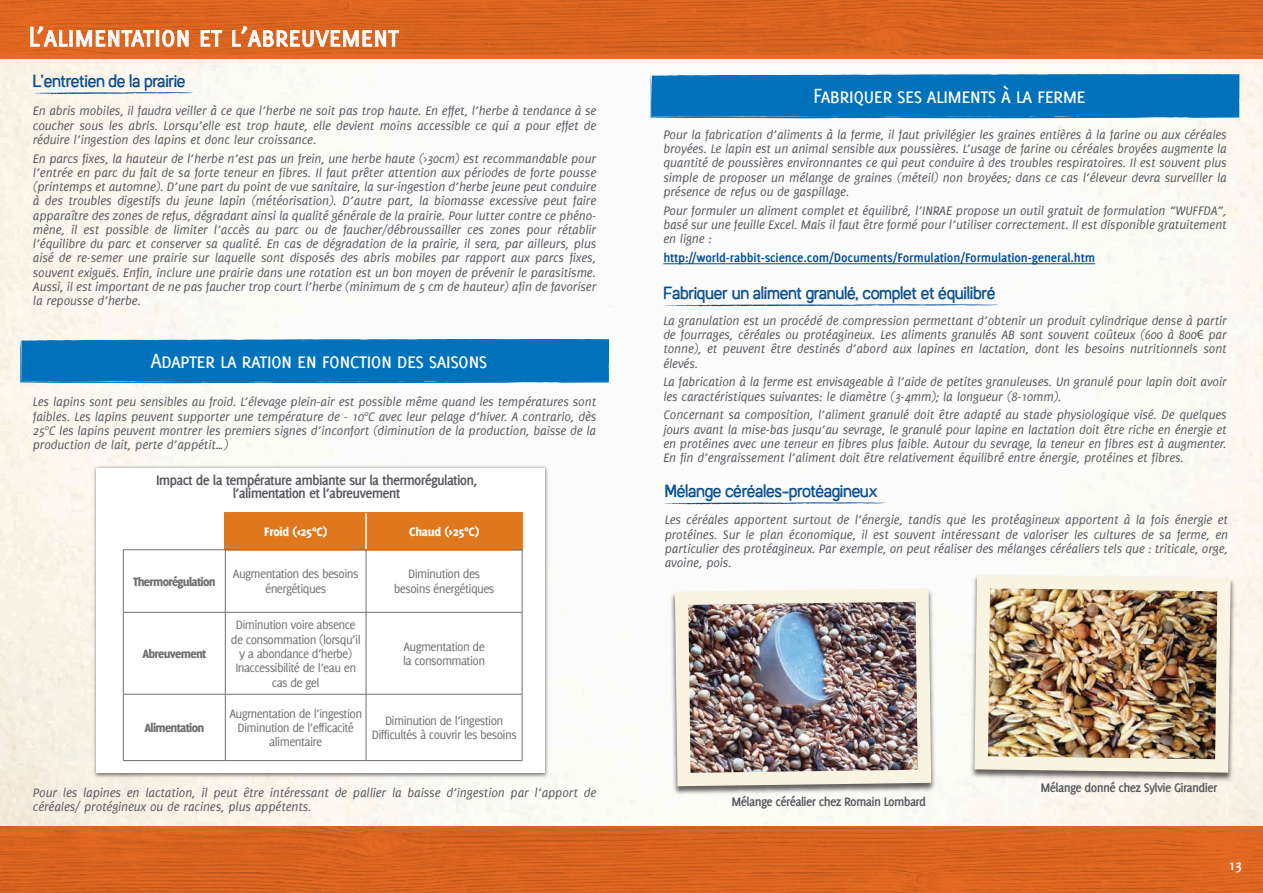
<style>
.page{position:relative;width:1263px;height:893px;background:#fff}
.page>*{position:absolute;margin:0;border:0;box-sizing:border-box;transform-origin:0 0}
.t1{font:30.3px "Delicious Small Caps";letter-spacing:-.025em;color:#fff}
.t2{font:22.5px "Delicious Small Caps";letter-spacing:-.06em;color:#fff}
.t3{font:16.5px "Austral Sans Stamp";letter-spacing:-.02em;color:#004a90}
.t4{font:700 15px/13.5px "Delicious";letter-spacing:-.05em;color:#57595f;text-align:center}
.t5{font:700 15px "Delicious";color:#fff}
.t6{font:italic 13.5px/14.2px "Delicious";letter-spacing:-.01em;color:#57595f;text-align:justify}
.t7{font:700 13.5px "Delicious";letter-spacing:-.01em;color:#004a90}
.t8{font:700 13.5px "Delicious";letter-spacing:-.05em;color:#57595f}
.t9{font:13.2px/14.4px "Delicious";letter-spacing:-.05em;color:#6d6f71;text-align:center}
.t10{font:800 13.2px "Delicious";letter-spacing:-.05em;color:#6d6f71}
.t11{font:800 13.2px "Delicious";letter-spacing:-.02em;color:#fff}
.s1{font-family:"Myriad Pro";font-style:normal}
</style>
<div class="page">
<div style="left:0;top:0;width:1263px;height:59px;background:#e76b22"></div>
<img style="left:0;top:0;width:1263px;height:54px">
<img style="left:0;top:826px;width:1263px;height:67px">
<svg style="left:30px;top:26px;width:38px;height:21px"></svg>
<div style="left:69px;top:30px;width:4px;height:17px;border:1px solid #fff"></div>
<svg style="left:76px;top:30px;width:78px;height:17px"></svg>
<div style="left:156px;top:30px;width:3px;height:17px;border:1px solid #fff"></div>
<svg style="left:162px;top:29px;width:27px;height:19px"></svg>
<svg style="left:200px;top:30px;width:22px;height:17px"></svg>
<svg style="left:232px;top:26px;width:167px;height:22px"></svg>
<img style="left:92px;top:464px;width:458px;height:315px">
<div style="left:97px;top:468px;width:448px;height:304px;background:#fff"></div>
<svg style="left:33px;top:92px;width:160px;height:3px"></svg>
<div style="left:20px;top:339px;width:589px;height:44px;background:#0072bc"></div>
<hr style="left:663px;top:263px;width:432px;height:1px;background:#004a90">
<img style="left:1043px;top:573px;width:194px;height:210px">
<img style="left:1043px;top:575px;width:188px;height:198px">
<svg style="left:660px;top:304px;width:338px;height:3px"></svg>
<div style="left:224px;top:512px;width:299px;height:39px;background:#df771c"></div>
<hr style="left:365px;top:513px;width:2px;height:36px;background:#fff">
<hr style="left:123px;top:549px;width:102px;height:1px;background:#6d6f71">
<hr style="left:123px;top:550px;width:1px;height:62px;background:#6d6f71">
<hr style="left:225px;top:549px;width:141px;height:1px;background:#6d6f71">
<hr style="left:225px;top:550px;width:1px;height:62px;background:#6d6f71">
<hr style="left:366px;top:549px;width:156px;height:1px;background:#6d6f71">
<hr style="left:366px;top:550px;width:1px;height:62px;background:#6d6f71">
<hr style="left:522px;top:550px;width:1px;height:62px;background:#6d6f71">
<hr style="left:123px;top:612px;width:102px;height:1px;background:#6d6f71">
<hr style="left:123px;top:613px;width:1px;height:81px;background:#6d6f71">
<hr style="left:225px;top:612px;width:141px;height:1px;background:#6d6f71">
<hr style="left:225px;top:613px;width:1px;height:81px;background:#6d6f71">
<hr style="left:366px;top:612px;width:156px;height:1px;background:#6d6f71">
<hr style="left:366px;top:613px;width:1px;height:81px;background:#6d6f71">
<hr style="left:522px;top:613px;width:1px;height:81px;background:#6d6f71">
<hr style="left:123px;top:694px;width:102px;height:1px;background:#6d6f71">
<hr style="left:123px;top:694px;width:1px;height:66px;background:#6d6f71">
<hr style="left:225px;top:694px;width:141px;height:1px;background:#6d6f71">
<hr style="left:225px;top:694px;width:1px;height:66px;background:#6d6f71">
<hr style="left:366px;top:694px;width:156px;height:1px;background:#6d6f71">
<hr style="left:366px;top:694px;width:1px;height:66px;background:#6d6f71">
<hr style="left:522px;top:694px;width:1px;height:66px;background:#6d6f71">
<hr style="left:123px;top:760px;width:102px;height:1px;background:#6d6f71">
<hr style="left:225px;top:760px;width:141px;height:1px;background:#6d6f71">
<hr style="left:366px;top:760px;width:156px;height:1px;background:#6d6f71">
<div style="left:650px;top:74px;width:589px;height:44px;background:#0072bc"></div>
<img style="left:661px;top:443px;width:382px;height:450px">
<img style="left:675px;top:588px;width:256px;height:198px">
<h1 class="t1" style="left:28px;top:19px;width:372px">L’alimentation et l’abreuvement</h1>
<p class="t3" style="left:33px;top:68px;width:154px">L’entretien de la prairie</p>
<p class="t6" style="left:33px;top:104px;width:565px">En abris mobiles, il faudra veiller à ce que l’herbe ne soit pas trop haute. En effet, l’herbe à tendance à se coucher sous les abris. Lorsqu’elle est trop haute, elle devient moins accessible ce qui a pour effet de réduire l’ingestion des lapins et donc leur croissance.</p>
<p class="t6" style="left:33px;top:151px;width:565px">En parcs fixes, la hauteur de l’herbe n’est pas un frein, une herbe haute (&gt;30cm) est recommandable pour l’entrée en parc du fait de sa forte teneur en fibres. Il faut prêter attention aux périodes de forte pousse (printemps et automne). D’une part du point de vue sanitaire, la sur-ingestion d’herbe jeune peut conduire à des troubles digestifs du jeune lapin (météorisation). D’autre part, la biomasse excessive peut faire apparaître des zones de refus, dégradant ainsi la qualité générale de la prairie. Pour lutter contre ce phéno&shy;mène, il est possible de limiter l’accès au parc ou de faucher/débroussailler ces zones pour rétablir l’équilibre du parc et conserver sa qualité. En cas de dégradation de la prairie, il sera, par ailleurs, plus aisé de re-semer une prairie sur laquelle sont disposés des abris mobiles par rapport aux parcs fixes, souvent exiguës. Enfin, inclure une prairie dans une rotation est un bon moyen de prévenir le parasitisme.<br>Aussi, il est important de ne pas faucher trop court l’herbe (minimum de 5 cm de hauteur) afin de favoriser la repousse d’herbe.</p>
<h2 class="t2" style="left:151px;top:348px;width:339px">Adapter la ration en fonction des saisons</h2>
<p class="t6" style="left:33px;top:395px;width:565px">Les lapins sont peu sensibles au froid. L’élevage plein-air est possible même quand les températures sont faibles. Les lapins peuvent supporter une température de - 10°C avec leur pelage d’hiver. A contrario, dès 25°C les lapins peuvent montrer les premiers signes d’inconfort (diminution de la production, baisse de la production de lait, perte d’appétit…)</p>
<p class="t4" style="left:156px;top:473px;width:323px">Impact de la température ambiante sur la thermorégulation, l’alimentation et l’abreuvement</p>
<p class="t11" style="left:264px;top:524px;width:64px">Froid (&lt;25°C)</p>
<p class="t11" style="left:409px;top:524px;width:72px">Chaud (&gt;25°C)</p>
<p class="t10" style="left:133px;top:574px;width:84px">Thermorégulation</p>
<p class="t9" style="left:233px;top:567px;width:127px">Augmentation des besoins énergétiques</p>
<p class="t9" style="left:394px;top:567px;width:102px">Diminution des besoins énergétiques</p>
<p class="t10" style="left:143px;top:646px;width:65px">Abreuvement</p>
<p class="t10" style="left:144px;top:720px;width:61px">Alimentation</p>
<p class="t9" style="left:231px;top:617px;width:131px">Diminution voire absence de consommation (lorsqu’il y a abondance d’herbe)<br>Inaccessibilité de l’eau en cas de gel</p>
<p class="t9" style="left:403px;top:639px;width:84px;text-align:left">Augmentation de la consommation</p>
<p class="t9" style="left:229px;top:706px;width:134px">Augmentation de l’ingestion<br>Diminution de l’efficacité alimentaire</p>
<p class="t9" style="left:372px;top:713px;width:147px">Diminution de l’ingestion<br>Difficultés à couvrir les besoins</p>
<p class="t6" style="left:33px;top:785px;width:565px">Pour les lapines en lactation, il peut être intéressant de pallier la baisse d’ingestion par l’apport de céréales/ protégineux ou de racines, plus appétents.</p>
<h2 class="t2" style="left:813px;top:83px;width:275px">Fabriquer ses aliments à la ferme</h2>
<p class="t6" style="left:663px;top:127px;width:565px">Pour la fabrication d’aliments à la ferme, il faut privilégier les graines entières à la farine ou aux céréales broyées. Le lapin est un animal sensible aux poussières. L’usage de farine ou céréales broyées augmente la quantité de poussières environnantes ce qui peut conduire à des troubles respiratoires. Il est souvent plus simple de proposer un mélange de graines (méteil) non broyées; dans ce cas l’éleveur devra surveiller la présence de refus ou de gaspillage.</p>
<p class="t6" style="left:663px;top:203px;width:565px">Pour formuler un aliment complet et équilibré, l’INRAE propose un outil gratuit de formulation “WUFFDA”, basé sur une feuille Excel. Mais il faut être formé pour l’utiliser correctement. Il est disponible gratuitement en ligne :</p>
<p class="t7" style="left:663px;top:250px;width:433px">http://world-rabbit-science.com/Documents/Formulation/Formulation-general.htm</p>
<p class="t3" style="left:663px;top:280px;width:333px">Fabriquer un aliment granulé, complet et équilibré</p>
<p class="t6" style="left:663px;top:313px;width:565px">La granulation est un procédé de compression permettant d’obtenir un produit cylindrique dense à partir de fourrages, céréales ou protéagineux. Les aliments granulés AB sont souvent coûteux (600 à 800<span class="s1">€</span> par tonne), et peuvent être destinés d’abord aux lapines en lactation, dont les besoins nutritionnels sont élevés.</p>
<p class="t6" style="left:663px;top:375px;width:565px">La fabrication à la ferme est envisageable à l’aide de petites granuleuses. Un granulé pour lapin doit avoir les caractéristiques suivantes: le diamètre (3-4mm); la longueur (8-10mm).</p>
<p class="t6" style="left:663px;top:408px;width:565px">Concernant sa composition, l’aliment granulé doit être adapté au stade physiologique visé. De quelques jours avant la mise-bas jusqu’au sevrage, le granulé pour lapine en lactation doit être riche en énergie et en protéines avec une teneur en fibres plus faible. Autour du sevrage, la teneur en fibres est à augmenter.<br>En fin d’engraissement l’aliment doit être relativement équilibré entre énergie, protéines et fibres.</p>
<p class="t3" style="left:665px;top:478px;width:215px">Mélange céréales-protéagineux</p>
<p class="t6" style="left:665px;top:513px;width:565px">Les céréales apportent surtout de l’énergie, tandis que les protéagineux apportent à la fois énergie et protéines. Sur le plan économique, il est souvent intéressant de valoriser les cultures de sa ferme, en particulier des protéagineux. Par exemple, on peut réaliser des mélanges céréaliers tels que : triticale, orge, avoine, pois.</p>
<p class="t8" style="left:732px;top:793px;width:196px">Mélange céréalier chez Romain Lombard</p>
<p class="t8" style="left:1041px;top:780px;width:178px">Mélange donné chez Sylvie Girandier</p>
<p class="t5" style="left:1228px;top:856px;width:15px">13</p>
</div>
